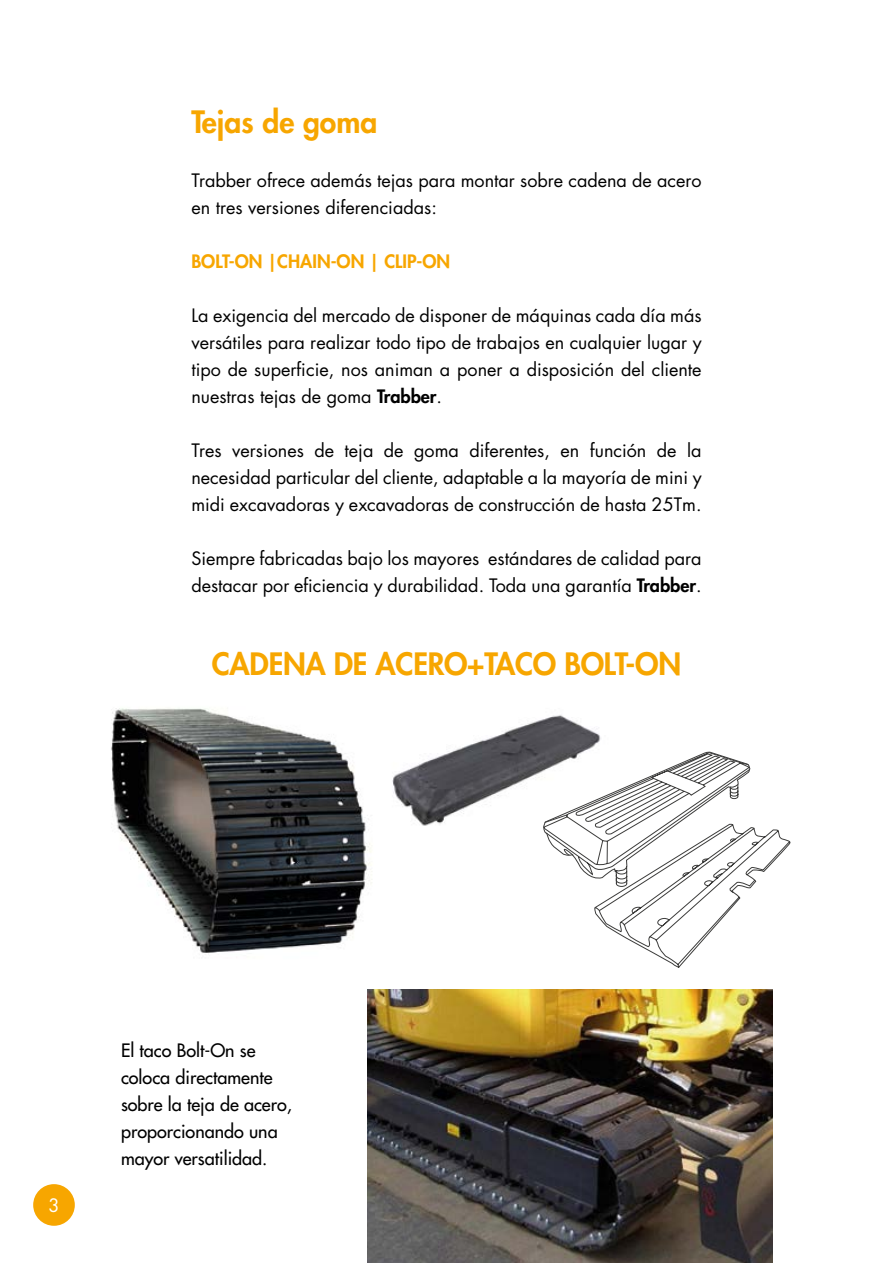
<style>
.page{position:relative;width:893px;height:1263px;background:#fff}
.page>*{position:absolute;margin:0;border:0;box-sizing:border-box;transform-origin:0 0}
.t1{font:800 30px "Futura Std";letter-spacing:-.01em;color:#f7a600}
.t2{font:18px/27px "Futura Std";color:#000}
.t3{font:500 18px/27px "Futura Std";color:#000}
.t4{font:800 18px "Futura Std";color:#f7a600}
.t5{font:18px "Futura Std";color:#fff}
.s1{font-weight:800}
</style>
<div class="page">
<div style="left:33px;top:1184px;width:42px;height:42px;background:#f7a600;border-radius:50%"></div>
<img style="left:111px;top:708px;width:261px;height:245px">
<img style="left:392px;top:715px;width:209px;height:111px">
<svg style="left:542px;top:751px;width:249px;height:217px"></svg>
<img style="left:368px;top:990px;width:404px;height:273px">
<h1 class="t1" style="left:191px;top:103px;width:188px">Tejas de goma</h1>
<p class="t2" style="left:191px;top:167px;width:512px">Trabber ofrece además tejas para montar sobre cadena de acero en tres versiones diferenciadas:</p>
<p class="t4" style="left:191px;top:250px;width:260px">BOLT-ON |CHAIN-ON | CLIP-ON</p>
<p class="t2" style="left:191px;top:302px;width:512px;text-align:justify">La exigencia del mercado de disponer de máquinas cada día más versátiles para realizar todo tipo de trabajos en cualquier lugar y tipo de superficie, nos animan a poner a disposición del cliente nuestras tejas de goma <span class="s1">Trabber</span>.</p>
<p class="t2" style="left:191px;top:437px;width:512px;text-align:justify">Tres versiones de teja de goma diferentes, en función de la necesidad particular del cliente, adaptable a la mayoría de mini y midi excavadoras y excavadoras de construcción de hasta 25Tm.</p>
<p class="t2" style="left:191px;top:545px;width:512px">Siempre fabricadas bajo los mayores estándares de calidad para destacar por eficiencia y durabilidad. Toda una garantía <span class="s1">Trabber</span>.</p>
<h1 class="t1" style="left:212px;top:645px;width:471px">CADENA DE ACERO+TACO BOLT-ON</h1>
<p class="t5" style="left:48px;top:1194px;width:13px">3</p>
<p class="t3" style="left:121px;top:1037px;width:172px">El taco Bolt-On se coloca directamente sobre la teja de acero, proporcionando una mayor versatilidad.</p>
</div>
